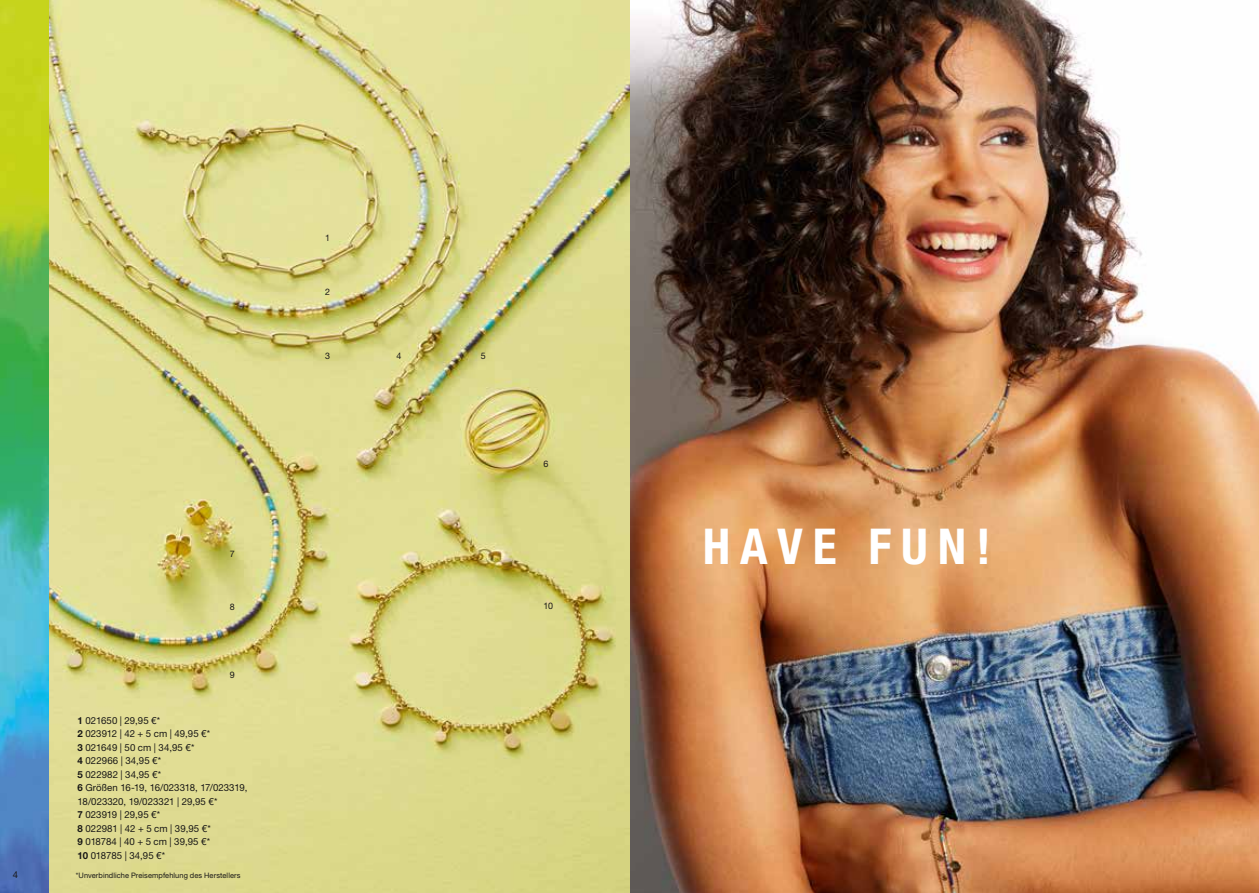
<style>
.page{position:relative;width:1259px;height:893px;background:#fff}
.page>*{position:absolute;margin:0;border:0;box-sizing:border-box;transform-origin:0 0}
.t1{font:700 condensed 49.5px "Helvetica Neue LT Std";letter-spacing:.2em;color:#fff}
.t2{font:9.75px/13.5px "Helvetica Neue LT Std";letter-spacing:.005em;color:#181716}
.t3{font:9.45px "Helvetica Neue LT Std";color:#181716}
.t4{font:9px "Helvetica Neue LT Std";color:#181716}
.t5{font:7.5px "Helvetica Neue LT Std";letter-spacing:.01em;color:#181716}
.s1{font-weight:700}
</style>
<div class="page">
<img style="left:49px;top:0;width:1210px;height:893px">
<img style="left:0;top:0;width:49px;height:893px">
<p class="t4" style="left:230px;top:548px;width:6px">7</p>
<p class="t4" style="left:230px;top:601px;width:6px">8</p>
<p class="t4" style="left:230px;top:669px;width:6px">9</p>
<p class="t2" style="left:78px;top:714px;width:171px"><span class="s1">1</span> 021650 | 29,95 €*<br><span class="s1">2</span> 023912 | 42 + 5 cm | 49,95 €*<br><span class="s1">3</span> 021649 | 50 cm | 34,95 €*<br><span class="s1">4</span> 022966 | 34,95 €*<br><span class="s1">5</span> 022982 | 34,95 €*<br><span class="s1">6</span> Größen 16-19, 16/023318, 17/023319,<br>18/023320, 19/023321 | 29,95 €*<br><span class="s1">7</span> 023919 | 29,95 €*<br><span class="s1">8</span> 022981 | 42 + 5 cm | 39,95 €*<br><span class="s1">9</span> 018784 | 40 + 5 cm | 39,95 €*<br><span class="s1">10</span> 018785 | 34,95 €*</p>
<p class="t3" style="left:13px;top:869px;width:7px">4</p>
<p class="t5" style="left:76px;top:871px;width:166px">*Unverbindliche Preisempfehlung des Herstellers</p>
<p class="t4" style="left:325px;top:233px;width:6px">1</p>
<p class="t4" style="left:325px;top:286px;width:6px">2</p>
<p class="t4" style="left:325px;top:351px;width:6px">3</p>
<p class="t4" style="left:396px;top:351px;width:6px">4</p>
<p class="t4" style="left:481px;top:351px;width:6px">5</p>
<p class="t4" style="left:543px;top:458px;width:6px">6</p>
<p class="t4" style="left:543px;top:600px;width:11px">10</p>
<h1 class="t1" style="left:703px;top:516px;width:289px">HAVE FUN!</h1>
</div>
